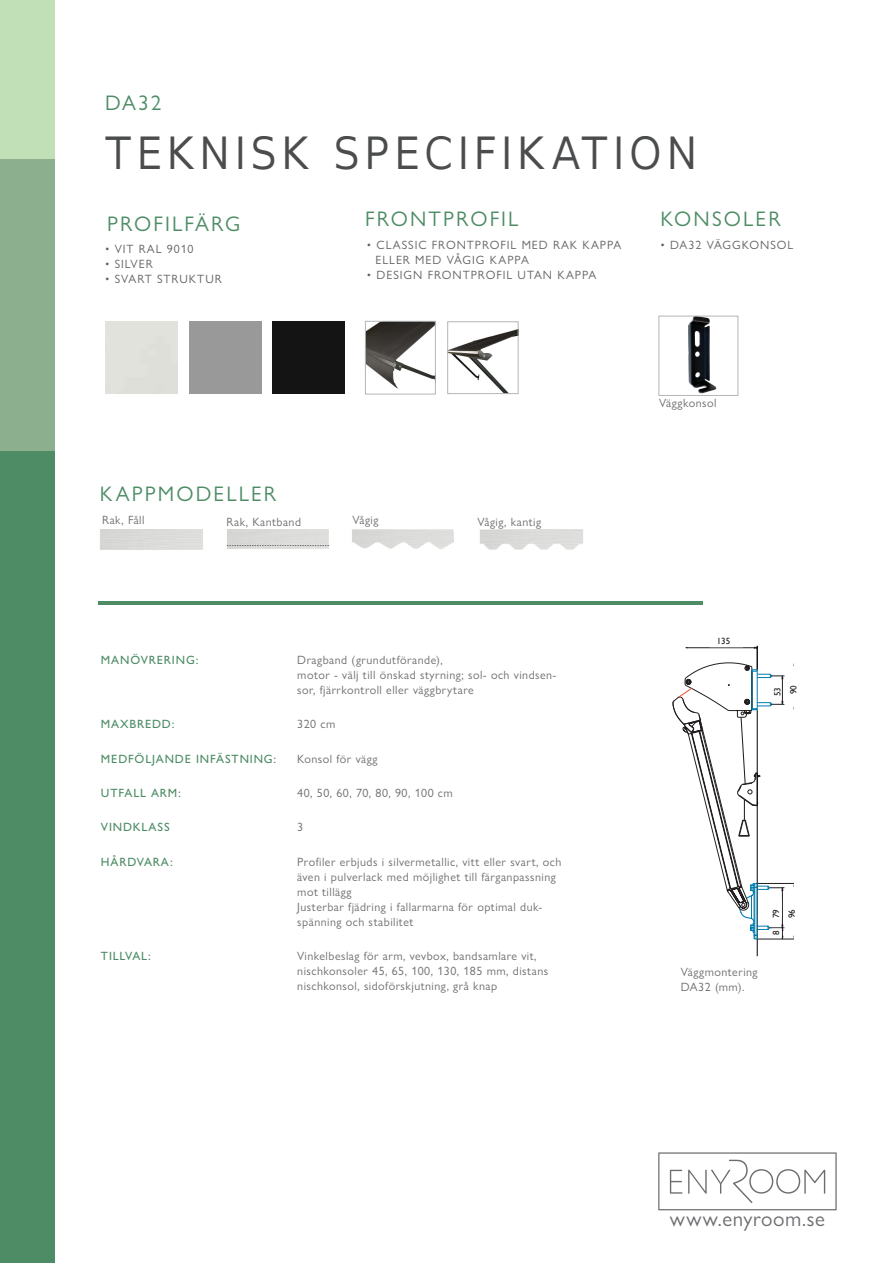
<style>
.page{position:relative;width:893px;height:1263px;background:#fff}
.page>*{position:absolute;margin:0;border:0;box-sizing:border-box;transform-origin:0 0}
.t1{font:46.95px "Gillius ADF";letter-spacing:.13em;color:#4b4c4d}
.Prod_namn_s2{font:21.15px "Gill Sans Nova";letter-spacing:.1em;color:#4d8c65}
.Brödtext_s1{font:21px "Gill Sans Nova";letter-spacing:.03em;color:#6c6d70}
.Bröd-spec{font:12px/15px "Gill Sans Nova";letter-spacing:.04em;color:#6c6d70}
.lista{font:12px "Gill Sans Nova";letter-spacing:.08em;color:#636366}
.Spec-rubrik{font:500 12px "Gill Sans Nova";letter-spacing:.07em;color:#4d8c65}
.t2{font:9px "Gill Sans";color:#231f20}
.t3{font:7.35px "Myriad";color:#231f20}
.t4{font:6.3px/12px "Myriad";color:#231f20}
</style>
<div class="page">
<hr style="left:757px;top:710px;width:1px;height:246px;background:#000">
<svg style="left:673px;top:645px;width:120px;height:295px"></svg>
<hr style="left:686px;top:647px;width:68px;height:1px;background:#231f20">
<div style="left:709px;top:628px;width:34px;height:19px;background:#fff"></div>
<div style="left:787px;top:679px;width:34px;height:19px;background:#fff"></div>
<div style="left:785px;top:903px;width:34px;height:19px;background:#fff"></div>
<div style="left:773px;top:899px;width:9px;height:19px;background:#fff"></div>
<div style="left:772px;top:928px;width:10px;height:10px;background:#fff;border:2px solid #fff"></div>
<div style="left:773px;top:681px;width:8px;height:19px;background:#fff"></div>
<div style="left:190px;top:321px;width:72px;height:72px;background:#999"></div>
<div style="left:272px;top:321px;width:72px;height:72px;background:#141414"></div>
<img style="left:480px;top:529px;width:103px;height:20px">
<img style="left:352px;top:529px;width:102px;height:20px">
<img style="left:226px;top:529px;width:103px;height:20px">
<img style="left:688px;top:318px;width:29px;height:76px">
<div style="left:659px;top:316px;width:79px;height:80px;border:1px solid #b4b5b8"></div>
<img style="left:367px;top:323px;width:67px;height:66px">
<div style="left:365px;top:321px;width:71px;height:73px;border:1px solid #b4b5b8"></div>
<img style="left:449px;top:329px;width:67px;height:63px">
<div style="left:447px;top:322px;width:71px;height:72px;border:1px solid #b4b5b8"></div>
<hr style="left:98px;top:601px;width:604px;height:3px;background:#4d8c65">
<div style="left:0;top:450px;width:54px;height:813px;background:#4d8c65"></div>
<div style="left:0;top:0;width:54px;height:159px;background:#c1e0b8"></div>
<div style="left:0;top:159px;width:54px;height:292px;background:#8caf8d"></div>
<svg style="left:658px;top:1152px;width:179px;height:58px"></svg>
<p class="Prod_namn_s2" style="left:105px;top:90px;width:58px">DA32</p>
<p class="t1" style="left:105px;top:124px;width:593px">TEKNISK SPECIFIKATION</p>
<p class="Prod_namn_s2" style="left:107px;top:210px;width:135px">PROFILFÄRG</p>
<p class="Prod_namn_s2" style="left:365px;top:206px;width:155px">FRONTPROFIL</p>
<p class="Prod_namn_s2" style="left:660px;top:206px;width:122px">KONSOLER</p>
<p class="lista" style="left:105px;top:241px;width:90px">• VIT RAL 9010</p>
<p class="lista" style="left:105px;top:256px;width:49px">• SILVER</p>
<p class="lista" style="left:105px;top:271px;width:118px">• SVART STRUKTUR</p>
<p class="lista" style="left:660px;top:237px;width:134px">• DA32 VÄGGKONSOL</p>
<p class="lista" style="left:367px;top:237px;width:256px">• CLASSIC FRONTPROFIL MED RAK KAPPA</p>
<p class="lista" style="left:375px;top:252px;width:155px">ELLER MED VÅGIG KAPPA</p>
<p class="lista" style="left:367px;top:267px;width:231px">• DESIGN FRONTPROFIL UTAN KAPPA</p>
<p class="Prod_namn_s2" style="left:100px;top:481px;width:178px">KAPPMODELLER</p>
<p class="Bröd-spec" style="left:102px;top:513px;width:44px">Rak, Fåll</p>
<p class="Bröd-spec" style="left:226px;top:514px;width:76px">Rak, Kantband</p>
<p class="Bröd-spec" style="left:353px;top:512px;width:27px">Vågig</p>
<p class="Bröd-spec" style="left:478px;top:514px;width:65px">Vågig, kantig</p>
<p class="Bröd-spec" style="left:659px;top:396px;width:59px">Väggkonsol</p>
<p class="t2" style="left:717px;top:635px;width:15px">135</p>
<p class="Spec-rubrik" style="left:101px;top:653px;width:99px">MANÖVRERING:</p>
<p class="Bröd-spec" style="left:297px;top:652px;width:147px">Dragband (grundutförande),</p>
<p class="Bröd-spec" style="left:297px;top:667px;width:261px">motor - välj till önskad styrning; sol- och vindsen&shy;sor, fjärrkontroll eller väggbrytare</p>
<p class="Spec-rubrik" style="left:101px;top:717px;width:75px">MAXBREDD:</p>
<p class="Bröd-spec" style="left:297px;top:716px;width:40px">320 cm</p>
<p class="Spec-rubrik" style="left:101px;top:751px;width:177px">MEDFÖLJANDE INFÄSTNING:</p>
<p class="Bröd-spec" style="left:297px;top:751px;width:82px">Konsol för vägg</p>
<p class="Spec-rubrik" style="left:101px;top:785px;width:81px">UTFALL ARM:</p>
<p class="Bröd-spec" style="left:297px;top:785px;width:157px">40, 50, 60, 70, 80, 90, 100 cm</p>
<p class="Spec-rubrik" style="left:101px;top:820px;width:70px">VINDKLASS</p>
<p class="Bröd-spec" style="left:297px;top:820px;width:7px">3</p>
<p class="Spec-rubrik" style="left:101px;top:854px;width:74px">HÅRDVARA:</p>
<p class="Bröd-spec" style="left:297px;top:854px;width:266px">Profiler erbjuds i silvermetallic, vitt eller svart, och även i pulverlack med möjlighet till färganpassning mot tillägg</p>
<p class="Bröd-spec" style="left:297px;top:899px;width:247px">Justerbar fjädring i fallarmarna för optimal duk&shy;spänning och stabilitet</p>
<p class="Spec-rubrik" style="left:101px;top:949px;width:51px">TILLVAL:</p>
<p class="Bröd-spec" style="left:297px;top:948px;width:241px">Vinkelbeslag för arm, vevbox, bandsamlare vit,</p>
<p class="Bröd-spec" style="left:297px;top:963px;width:252px">nischkonsoler 45, 65, 100, 130, 185 mm, distans nischkonsol, sidoförskjutning, grå knap</p>
<p class="Bröd-spec" style="left:681px;top:964px;width:78px">Väggmontering<br>DA32 (mm).</p>
<p class="t3" style="left:775px;top:694px;width:9px;rotate:-90deg">53</p>
<p class="t2" style="left:772px;top:696px;width:10px;rotate:-90deg">53</p>
<p class="t2" style="left:788px;top:694px;width:10px;rotate:-90deg">90</p>
<p class="t4" style="left:773px;top:913px;width:8px;rotate:-90deg">79<br>96</p>
<p class="t2" style="left:771px;top:918px;width:10px;rotate:-90deg">79</p>
<p class="t2" style="left:786px;top:918px;width:10px;rotate:-90deg">96</p>
<p class="t2" style="left:771px;top:935px;width:6px;rotate:-90deg">8</p>
<p class="t4" style="left:773px;top:934px;width:5px;rotate:-90deg">8</p>
<p class="Brödtext_s1" style="left:670px;top:1206px;width:156px">www.enyroom.se</p>
</div>
